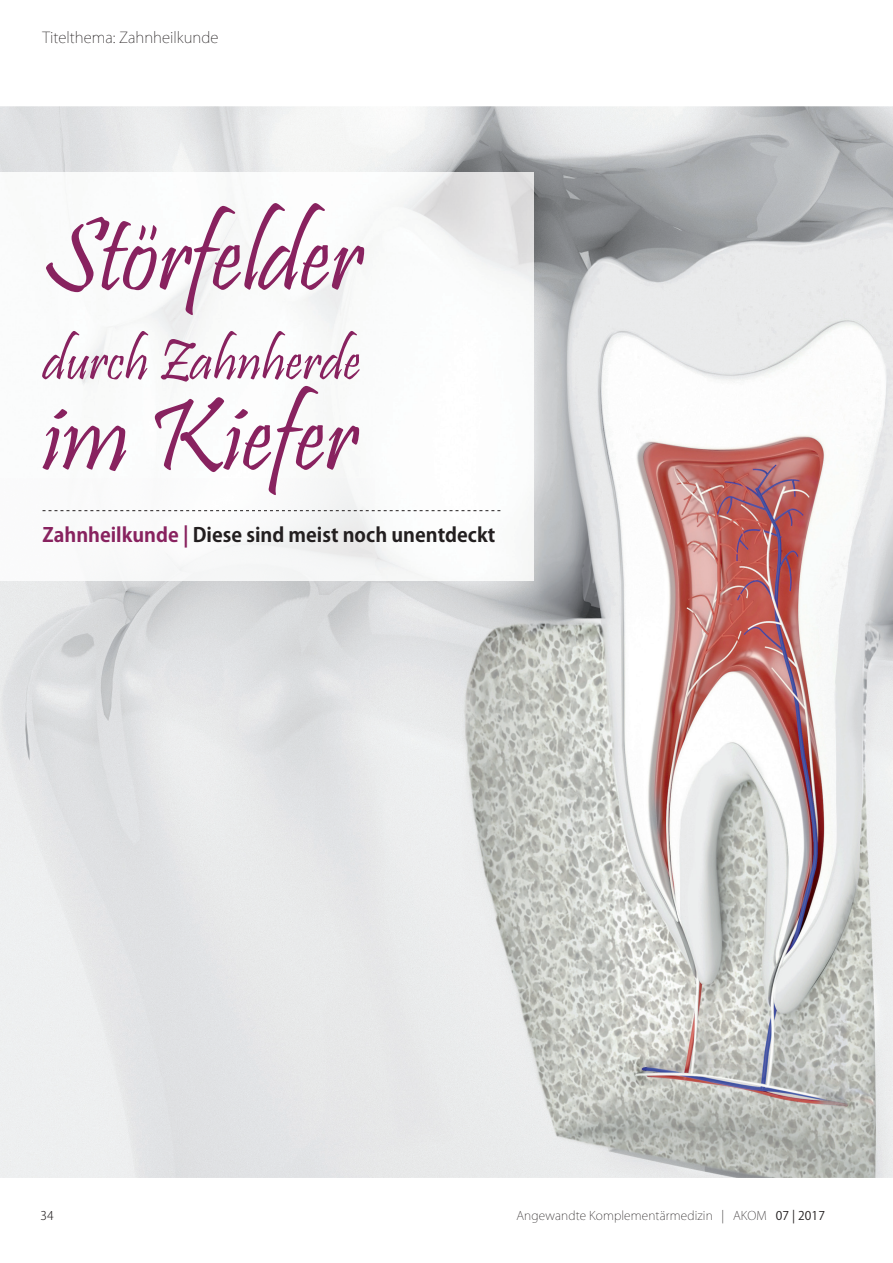
<style>
.page{position:relative;width:893px;height:1263px;background:#fff}
.page>*{position:absolute;margin:0;border:0;box-sizing:border-box;transform-origin:0 0}
.t1{font:105px "Pristina";letter-spacing:-.015em;color:#88225f}
.t2{font:58.5px "Pristina";letter-spacing:-.005em;color:#88225f}
.t3{font:700 19.5px "Koz Go Pro";color:#231f20}
.t4{font:200 15px "Koz Go Pro";color:#231f20}
.t5{font:200 12px "Koz Go Pro";letter-spacing:.01em;color:#231f20}
.t6{font:300 12px "Koz Go Pro";color:#231f20}
.s1{color:#88225f}
.s2{font-weight:400}
</style>
<div class="page">
<img style="left:0;top:106px;width:893px;height:1072px">
<img style="left:0;top:172px;width:534px;height:408px">
<svg style="left:43px;top:510px;width:457px;height:1px"></svg>
<p class="t4" style="left:43px;top:27px;width:177px">Titelthema: Zahnheilkunde</p>
<h1 class="t1" style="left:43px;top:198px;width:322px">Störfelder</h1>
<h2 class="t2" style="left:43px;top:328px;width:319px">durch Zahnherde</h2>
<h1 class="t1" style="left:43px;top:378px;width:317px">im Kiefer</h1>
<p class="t3" style="left:43px;top:522px;width:454px"><span class="s1">zahnheilkunde |</span> diese sind meist noch unentdeckt</p>
<p class="t6" style="left:40px;top:1208px;width:15px">34</p>
<p class="t5" style="left:516px;top:1208px;width:310px">Angewandte Komplementärmedizin | AKOM <span class="s2">07 | 2017</span></p>
</div>
